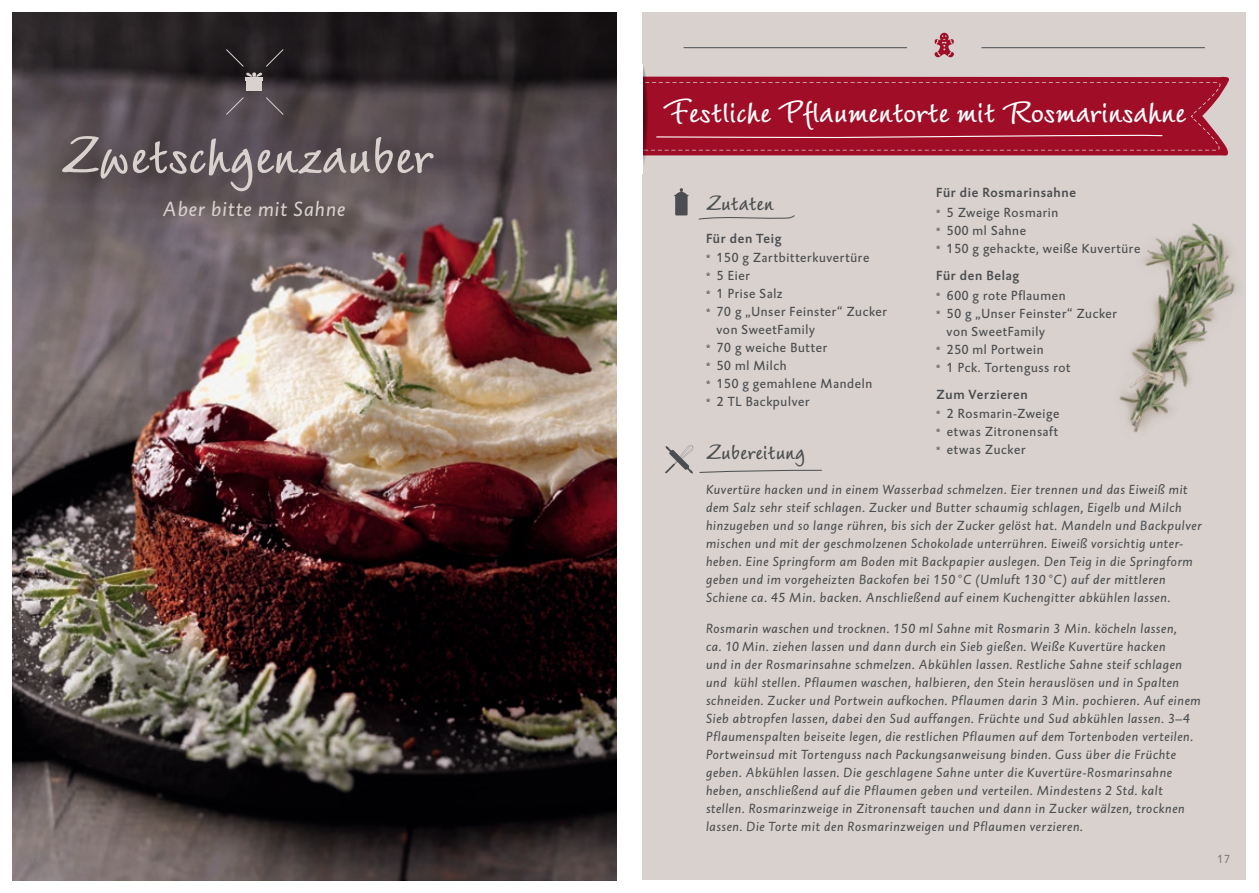
<style>
.page{position:relative;width:1259px;height:893px;background:#fff}
.page>*{position:absolute;margin:0;border:0;box-sizing:border-box;transform-origin:0 0}
.t1{font:700 52.5px "NZ Wiesbaden";color:#d8d1cd}
.t2{font:700 30px "NZ Wiesbaden";color:#fff}
.t3{font:700 21px "NZ Wiesbaden";color:#4a4d51}
.t4{font:italic 21px "DTL Caspari TOT";letter-spacing:.05em;color:#d8d1cd}
.t5{font:italic 13.5px/18px "DTL Caspari TOT";letter-spacing:.05em;color:#4a4d51}
.t6{font:13.5px/19.5px "DTL Caspari TOT";letter-spacing:.05em;color:#4a4d51}
.t7{font:500 13.5px/19.5px "DTL Caspari TOT";letter-spacing:.05em;color:#4a4d51}
.t8{font:12px "DTL Caspari TOT";color:#828186}
.s1{font-weight:400;font-size:10.5px}
.s2{font-weight:400}
.s3{font-size:10.5px}
.s4{font-weight:500}
</style>
<div class="page">
<div style="left:642px;top:13px;width:604px;height:867px;background:#d8d1cd"></div>
<svg style="left:648px;top:76px;width:581px;height:80px;background:#aa3347"></svg>
<hr style="left:684px;top:47px;width:222px;height:1px;background:#4a4d51">
<hr style="left:982px;top:47px;width:222px;height:1px;background:#4a4d51">
<img style="left:642px;top:65px;width:6px;height:101px">
<svg style="left:934px;top:33px;width:20px;height:24px"></svg>
<img style="left:13px;top:13px;width:604px;height:867px">
<div style="left:675px;top:195px;width:12px;height:20px;background:#4a4d51"></div>
<svg style="left:674px;top:188px;width:14px;height:8px"></svg>
<svg style="left:642px;top:82px;width:578px;height:69px;background:#a2152e"></svg>
<svg style="left:698px;top:215px;width:97px;height:5px"></svg>
<svg style="left:665px;top:445px;width:28px;height:29px"></svg>
<svg style="left:665px;top:464px;width:10px;height:9px"></svg>
<svg style="left:699px;top:470px;width:123px;height:3px"></svg>
<svg style="left:265px;top:96px;width:19px;height:20px"></svg>
<svg style="left:225px;top:96px;width:19px;height:20px"></svg>
<div style="left:246px;top:81px;width:6px;height:10px;background:#d8d1cd"></div>
<div style="left:256px;top:81px;width:6px;height:10px;background:#d8d1cd"></div>
<hr style="left:252px;top:81px;width:4px;height:10px;background:#d8d1cd">
<svg style="left:225px;top:48px;width:59px;height:33px;background:#302b2d"></svg>
<img style="left:1119px;top:223px;width:119px;height:210px">
<h1 class="t1" style="left:61px;top:124px;width:373px">Zwetschgenzauber</h1>
<h3 class="t4" style="left:163px;top:196px;width:184px">Aber bitte mit Sahne</h3>
<h2 class="t2" style="left:663px;top:94px;width:524px">Festliche Pflaumentorte mit Rosmarinsahne</h2>
<p class="t7" style="left:936px;top:182px;width:141px">Für die Rosmarinsahne <span class="s1">*</span> <span class="s2">5 Zweige Rosmarin</span></p>
<p class="t6" style="left:936px;top:221px;width:206px;line-height:18px"><span class="s3">*</span> 500 ml Sahne<br><span class="s3">*</span> 150 g gehackte, weiße Kuvertüre</p>
<p class="t6" style="left:936px;top:266px;width:131px"><span class="s4">Für den Belag<br></span><span class="s3">*</span> 600 g rote Pflaumen</p>
<p class="t6" style="left:936px;top:303px;width:182px"><span class="s3">*</span> 50 g „Unser Feinster“ Zucker</p>
<p class="t6" style="left:946px;top:321px;width:100px">von SweetFamily</p>
<p class="t6" style="left:936px;top:339px;width:109px"><span class="s3">*</span> 250 ml Portwein</p>
<p class="t6" style="left:936px;top:357px;width:136px"><span class="s3">*</span> 1 Pck. Tortenguss rot</p>
<p class="t6" style="left:936px;top:384px;width:125px"><span class="s4">Zum Verzieren<br></span><span class="s3">*</span> 2 Rosmarin-Zweige</p>
<p class="t6" style="left:936px;top:423px;width:123px;line-height:18px"><span class="s3">*</span> etwas Zitronensaft <span class="s3">*</span> etwas Zucker</p>
<h3 class="t3" style="left:706px;top:191px;width:69px">Zutaten</h3>
<p class="t6" style="left:706px;top:228px;width:165px"><span class="s4">Für den Teig<br></span><span class="s3">*</span> 150 g Zartbitterkuvertüre</p>
<p class="t6" style="left:706px;top:266px;width:45px"><span class="s3">*</span> 5 Eier</p>
<p class="t6" style="left:706px;top:284px;width:78px"><span class="s3">*</span> 1 Prise Salz</p>
<p class="t6" style="left:706px;top:302px;width:182px"><span class="s3">*</span> 70 g „Unser Feinster“ Zucker</p>
<p class="t6" style="left:716px;top:320px;width:100px">von SweetFamily</p>
<p class="t6" style="left:706px;top:338px;width:123px"><span class="s3">*</span> 70 g weiche Butter</p>
<p class="t6" style="left:706px;top:356px;width:82px"><span class="s3">*</span> 50 ml Milch</p>
<p class="t6" style="left:706px;top:374px;width:168px"><span class="s3">*</span> 150 g gemahlene Mandeln</p>
<p class="t6" style="left:706px;top:392px;width:105px"><span class="s3">*</span> 2 TL Backpulver</p>
<h3 class="t3" style="left:706px;top:440px;width:101px">Zubereitung</h3>
<p class="t5" style="left:706px;top:480px;width:497px">Kuvertüre hacken und in einem Wasserbad schmelzen. Eier trennen und das Eiweiß mit dem Salz sehr steif schlagen. Zucker und Butter schaumig schlagen, Eigelb und Milch hinzugeben und so lange rühren, bis sich der Zucker gelöst hat. Mandeln und Backpulver mischen und mit der geschmolzenen Schokolade unterrühren. Eiweiß vorsichtig unter&shy;heben. Eine Springform am Boden mit Backpapier auslegen. Den Teig in die Springform geben und im vorgeheizten Backofen bei 150 °C (Umluft 130 °C) auf der mittleren Schiene ca. 45 Min. backen. Anschließend auf einem Kuchengitter abkühlen lassen.</p>
<p class="t5" style="left:706px;top:619px;width:496px">Rosmarin waschen und trocknen. 150 ml Sahne mit Rosmarin 3 Min. köcheln lassen,<br>ca. 10 Min. ziehen lassen und dann durch ein Sieb gießen. Weiße Kuvertüre hacken<br>und in der Rosmarinsahne schmelzen. Abkühlen lassen. Restliche Sahne steif schlagen und kühl stellen. Pflaumen waschen, halbieren, den Stein herauslösen und in Spalten schneiden. Zucker und Portwein aufkochen. Pflaumen darin 3 Min. pochieren. Auf einem Sieb abtropfen lassen, dabei den Sud auffangen. Früchte und Sud abkühlen lassen. 3–4<br>Pflaumenspalten beiseite legen, die restlichen Pflaumen auf dem Tortenboden verteilen.<br>Portweinsud mit Tortenguss nach Packungsanweisung binden. Guss über die Früchte geben. Abkühlen lassen. Die geschlagene Sahne unter die Kuvertüre-Rosmarinsahne heben, anschließend auf die Pflaumen geben und verteilen. Mindestens 2 Std. kalt stellen. Rosmarinzweige in Zitronensaft tauchen und dann in Zucker wälzen, trocknen lassen. Die Torte mit den Rosmarinzweigen und Pflaumen verzieren.</p>
<p class="t8" style="left:1217px;top:852px;width:14px">17</p>
</div>
